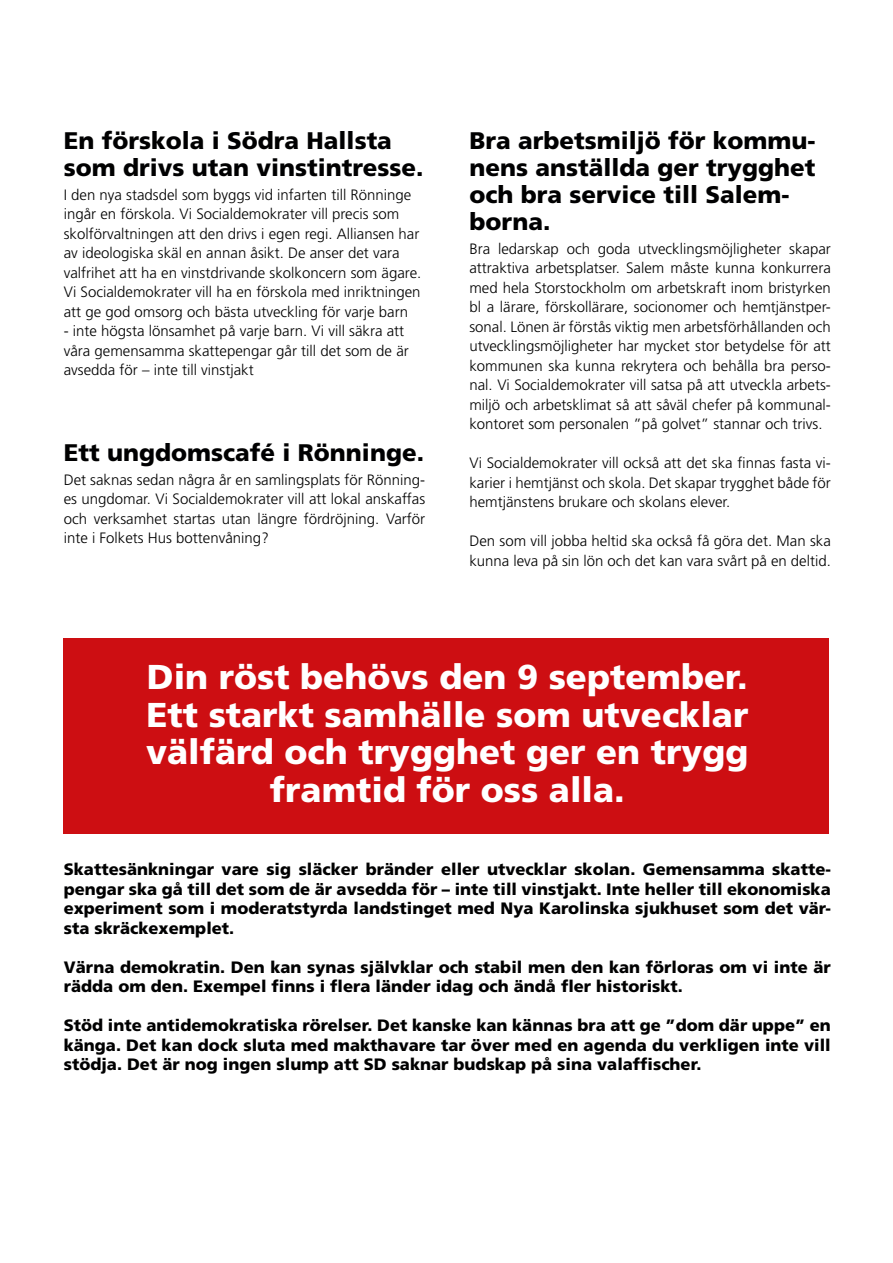
<style>
.page{position:relative;width:893px;height:1263px;background:#fff}
.page>*{position:absolute;margin:0;border:0;box-sizing:border-box;transform-origin:0 0}
.t1{font:900 34.5px/37.5px "Frutiger";color:#fff;text-align:center}
.t2{font:900 24px/27px "Frutiger";color:#000001}
.t3{font:900 16.5px/19.5px "Frutiger";color:#000001;text-align:justify}
.t4{font:300 15px/19.5px "Frutiger";color:#000001}
</style>
<div class="page">
<div style="left:64px;top:638px;width:765px;height:195px;background:#cd0e12"></div>
<h2 class="t2" style="left:64px;top:127px;width:361px">En förskola i Södra Hallsta som drivs utan vinstintresse.</h2>
<p class="t4" style="left:64px;top:185px;width:359px">I den nya stadsdel som byggs vid infarten till Rönninge ingår en förskola. Vi Socialdemokrater vill precis som skolförvaltningen att den drivs i egen regi. Alliansen har av ideologiska skäl en annan åsikt. De anser det vara valfrihet att ha en vinstdrivande skolkoncern som ägare.<br>Vi Socialdemokrater vill ha en förskola med inriktningen att ge god omsorg och bästa utveckling för varje barn</p>
<p class="t4" style="left:64px;top:321px;width:347px">- inte högsta lönsamhet på varje barn. Vi vill säkra att våra gemensamma skattepengar går till det som de är avsedda för – inte till vinstjakt</p>
<h2 class="t2" style="left:64px;top:439px;width:362px">Ett ungdomscafé i Rönninge.</h2>
<p class="t4" style="left:64px;top:470px;width:363px;text-align:justify">Det saknas sedan några år en samlingsplats för Rönning&shy;es ungdomar. Vi Socialdemokrater vill att lokal anskaffas och verksamhet startas utan längre fördröjning. Varför inte i Folkets Hus bottenvåning?</p>
<h2 class="t2" style="left:469px;top:127px;width:348px">Bra arbetsmiljö för kommu&shy;nens anställda ger trygghet och bra service till Salem&shy;borna.</h2>
<p class="t4" style="left:469px;top:239px;width:363px;text-align:justify">Bra ledarskap och goda utvecklingsmöjligheter skapar attraktiva arbetsplatser. Salem måste kunna konkurrera med hela Storstockholm om arbetskraft inom bristyrken bl a lärare, förskollärare, socionomer och hemtjänstper&shy;sonal. Lönen är förstås viktig men arbetsförhållanden och utvecklingsmöjligheter har mycket stor betydelse för att kommunen ska kunna rekrytera och behålla bra perso&shy;nal. Vi Socialdemokrater vill satsa på att utveckla arbets&shy;miljö och arbetsklimat så att såväl chefer på kommunal&shy;kontoret som personalen ”på golvet” stannar och trivs.</p>
<p class="t4" style="left:469px;top:453px;width:363px;text-align:justify">Vi Socialdemokrater vill också att det ska finnas fasta vi&shy;karier i hemtjänst och skola. Det skapar trygghet både för hemtjänstens brukare och skolans elever.</p>
<p class="t4" style="left:469px;top:531px;width:363px">Den som vill jobba heltid ska också få göra det. Man ska kunna leva på sin lön och det kan vara svårt på en deltid.</p>
<h1 class="t1" style="left:146px;top:658px;width:604px">Din röst behövs den 9 september.<br>Ett starkt samhälle som utvecklar välfärd och trygghet ger en trygg framtid för oss alla.</h1>
<p class="t3" style="left:64px;top:860px;width:769px">Skattesänkningar vare sig släcker bränder eller utvecklar skolan. Gemensamma skatte&shy;pengar ska gå till det som de är avsedda för – inte till vinstjakt. Inte heller till ekonomiska experiment som i moderatstyrda landstinget med Nya Karolinska sjukhuset som det vär&shy;sta skräckexemplet.</p>
<p class="t3" style="left:64px;top:957px;width:769px">Värna demokratin. Den kan synas självklar och stabil men den kan förloras om vi inte är rädda om den. Exempel finns i flera länder idag och ändå fler historiskt.</p>
<p class="t3" style="left:64px;top:1016px;width:769px">Stöd inte antidemokratiska rörelser. Det kanske kan kännas bra att ge ”dom där uppe” en känga. Det kan dock sluta med makthavare tar över med en agenda du verkligen inte vill stödja. Det är nog ingen slump att SD saknar budskap på sina valaffischer.</p>
</div>
